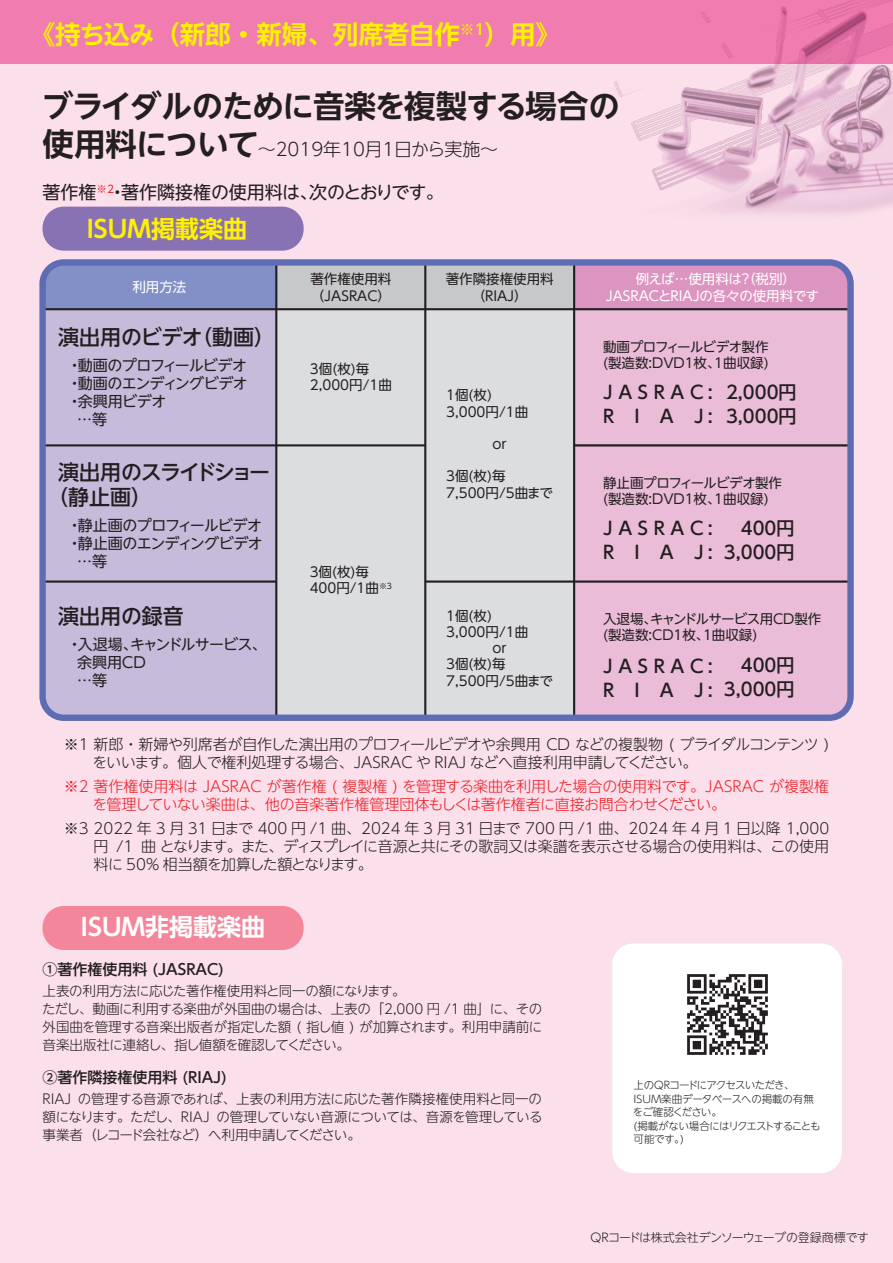
<style>
.page{position:relative;width:893px;height:1263px;background:#fbdfeb}
.page>*{position:absolute;margin:0;border:0;box-sizing:border-box;transform-origin:0 0}
.t1{font:700 31.5px "UD Shin Go NT Pro De";letter-spacing:-.035em;color:#231f20}
.t2{font:700 25.5px "UD Shin Go NT Pro De";letter-spacing:-.005em;color:#fff101}
.t3{font:700 24px "UD Shin Go NT Pro De";color:#fff}
.t4{font:700 24px "UD Shin Go NT Pro De";color:#fff101}
.t5{font:500 21px "UD Shin Go NT Pro";letter-spacing:-.01em;color:#231f20}
.t6{font:500 21px/25.2px "UD Shin Go NT Pro";letter-spacing:-.065em;color:#231f20}
.t7{font:500 18px/24px "UD Shin Go NT Pro";letter-spacing:.315em;color:#231f20}
.t8{font:500 18px/24px "UD Shin Go NT Pro";color:#231f20;text-align:right}
.t9{font:18px "UD Shin Go NT Pro";letter-spacing:-.015em;color:#231f20}
.t10{font:300 18px "UD Shin Go NT Pro";color:#231f20}
.t11{font:300 15px/18px "UD Shin Go NT Pro";letter-spacing:-.025em;color:#231f20}
.t12{font:300 15px/18px "UD Shin Go NT Pro";color:#ee1d23}
.t13{font:15px "UD Shin Go NT Pro";letter-spacing:-.045em;color:#231f20}
.t14{font:500 15px "UD Shin Go NT Pro";color:#231f20}
.t15{font:15px/18px "UD Shin Go NT Pro";letter-spacing:-.065em;color:#231f20}
.t16{font:13.5px/16.2px "UD Shin Go NT Pro";color:#231f20}
.t17{font:300 13.5px/18px "UD Shin Go NT Pro";letter-spacing:-.015em;color:#231f20}
.t18{font:300 13.5px/18px "UD Shin Go NT Pro";letter-spacing:-.035em;color:#231f20;text-align:justify}
.t19{font:13.5px/16.2px "UD Shin Go NT Pro";color:#fff;text-align:center}
.t20{font:300 12px "UD Shin Go NT Pro";letter-spacing:-.035em;color:#231f20}
.t21{font:300 10.5px/13.5px "UD Shin Go NT Pro";letter-spacing:-.06em;color:#231f20}
.s1{font-family:"UD Shin Go NT Pro De";font-weight:700;font-size:31.5px}
</style>
<div class="page">
<div style="left:277px;top:310px;width:296px;height:404px;background:#dcdddf"></div>
<div style="left:64px;top:262px;width:765px;height:47px;background:#c7c8ca"></div>
<div style="left:43px;top:262px;width:233px;height:456px;background:#c7bbdb"></div>
<div style="left:43px;top:262px;width:233px;height:47px;background:#838fc7"></div>
<div style="left:574px;top:262px;width:276px;height:456px;background:#eabcd8"></div>
<div style="left:574px;top:262px;width:276px;height:47px;background:#dc94c0"></div>
<hr style="left:275px;top:262px;width:2px;height:456px;background:#231f20">
<hr style="left:424px;top:262px;width:2px;height:456px;background:#231f20">
<hr style="left:573px;top:262px;width:2px;height:456px;background:#231f20">
<hr style="left:44px;top:308px;width:805px;height:2px;background:#231f20">
<hr style="left:43px;top:444px;width:382px;height:2px;background:#231f20">
<hr style="left:43px;top:580px;width:233px;height:3px;background:#231f20">
<hr style="left:425px;top:580px;width:425px;height:3px;background:#231f20">
<hr style="left:574px;top:444px;width:276px;height:2px;background:#231f20">
<div style="left:39px;top:259px;width:815px;height:462px;border:6px solid #5d6cb3;border-radius:21px"></div>
<div style="left:0;top:0;width:893px;height:64px;background:#f17cb0"></div>
<div style="left:43px;top:207px;width:261px;height:44px;background:#8972b3;border-radius:21px"></div>
<div style="left:43px;top:906px;width:261px;height:44px;background:#f3869a;border-radius:21px"></div>
<div style="left:612px;top:943px;width:230px;height:230px;background:#fff;border-radius:21px"></div>
<img style="left:687px;top:974px;width:81px;height:81px">
<img style="left:614px;top:0;width:279px;height:214px">
<h2 class="t2" style="left:30px;top:13px;width:533px">《持ち込み（新郎・新婦、列席者自作<sup>※1</sup>）用》</h2>
<h1 class="t1" style="left:42px;top:81px;width:580px">ブライダルのために音楽を複製する場合の</h1>
<p class="t10" style="left:43px;top:134px;width:457px"><span class="s1">使用料について</span>～2019年10月1日から実施～</p>
<p class="t9" style="left:43px;top:177px;width:403px">著作権<sup>※2</sup>・著作隣接権の使用料は、次のとおりです。</p>
<h3 class="t4" style="left:87px;top:209px;width:162px">ISUM掲載楽曲</h3>
<p class="t19" style="left:132px;top:279px;width:55px">利用方法</p>
<p class="t16" style="left:310px;top:270px;width:82px">著作権使用料（JASRAC）</p>
<p class="t16" style="left:446px;top:270px;width:109px;text-align:center">著作隣接権使用料（RIAJ）</p>
<p class="t19" style="left:606px;top:271px;width:215px">例えば…使用料は？（税別）<br>JASRACとRIAJの各々の使用料です</p>
<h3 class="t5" style="left:58px;top:320px;width:218px">演出用のビデオ（動画）</h3>
<p class="t13" style="left:67px;top:353px;width:181px">・動画のプロフィールビデオ</p>
<p class="t13" style="left:67px;top:371px;width:182px">・動画のエンディングビデオ</p>
<p class="t13" style="left:67px;top:389px;width:101px">・余興用ビデオ</p>
<p class="t13" style="left:77px;top:407px;width:31px">…等</p>
<h3 class="t6" style="left:47px;top:459px;width:224px;text-indent:11px">演出用のスライドショー（静止画）</h3>
<p class="t13" style="left:67px;top:513px;width:196px">・静止画のプロフィールビデオ</p>
<p class="t13" style="left:67px;top:531px;width:197px">・静止画のエンディングビデオ</p>
<p class="t13" style="left:77px;top:549px;width:31px">…等</p>
<h3 class="t5" style="left:58px;top:599px;width:127px">演出用の録音</h3>
<p class="t15" style="left:77px;top:635px;width:191px;text-indent:-10px">・入退場、キャンドルサービス、余興用ＣＤ<br>…等</p>
<p class="t16" style="left:310px;top:360px;width:83px">3個(枚)毎<br>2,000円/1曲</p>
<p class="t16" style="left:310px;top:563px;width:84px">3個(枚)毎<br>400円/1曲<sup>※3</sup></p>
<p class="t16" style="left:446px;top:387px;width:83px">1個(枚)<br>3,000円/1曲</p>
<p class="t16" style="left:493px;top:435px;width:16px">or</p>
<p class="t16" style="left:446px;top:468px;width:108px">3個(枚)毎<br>7,500円/5曲まで</p>
<p class="t16" style="left:446px;top:607px;width:47px">1個(枚)</p>
<p class="t16" style="left:446px;top:623px;width:83px">3,000円/1曲</p>
<p class="t16" style="left:493px;top:639px;width:16px">or</p>
<p class="t16" style="left:446px;top:656px;width:61px">3個(枚)毎</p>
<p class="t16" style="left:446px;top:672px;width:108px">7,500円/5曲まで</p>
<p class="t16" style="left:603px;top:338px;width:167px">動画プロフィールビデオ製作(製造数:DVD1枚、1曲収録)</p>
<p class="t8" style="left:726px;top:380px;width:72px;text-align:left">2,000円<br>3,000円</p>
<p class="t7" style="left:603px;top:380px;width:111px">JASRAC:<br>RIAJ:</p>
<p class="t16" style="left:603px;top:474px;width:181px">静止画プロフィールビデオ製作(製造数:DVD1枚、1曲収録)</p>
<p class="t8" style="left:724px;top:516px;width:72px">400円<br>3,000円</p>
<p class="t7" style="left:603px;top:516px;width:111px">JASRAC:<br>RIAJ:</p>
<p class="t16" style="left:603px;top:610px;width:220px">入退場、キャンドルサービス用CD製作(製造数:CD1枚、1曲収録)</p>
<p class="t8" style="left:724px;top:653px;width:72px">400円<br>3,000円</p>
<p class="t7" style="left:603px;top:653px;width:111px">JASRAC:<br>RIAJ:</p>
<p class="t11" style="left:93px;top:735px;width:738px;text-indent:-29px">※1 新郎・新婦や列席者が自作した演出用のプロフィールビデオや余興用 CD などの複製物 ( ブライダルコンテンツ )をいいます。個人で権利処理する場合、JASRAC や RIAJ などへ直接利用申請してください。</p>
<p class="t12" style="left:93px;top:777px;width:738px;text-indent:-29px">※2 著作権使用料は JASRAC が著作権 ( 複製権 ) を管理する楽曲を利用した場合の使用料です。JASRAC が複製権を管理していない楽曲は、他の音楽著作権管理団体もしくは著作権者に直接お問合わせください。</p>
<p class="t11" style="left:94px;top:819px;width:737px;text-align:justify;text-indent:-30px">※3 2022 年 3 月 31 日まで 400 円 /1 曲、2024 年 3 月 31 日まで 700 円 /1 曲、2024 年 4 月 1 日以降 1,000円 /1 曲 となります。また、ディスプレイに音源と共にその歌詞又は楽譜を表示させる場合の使用料は、この使用料に 50% 相当額を加算した額となります。</p>
<h3 class="t3" style="left:81px;top:907px;width:186px">ISUM非掲載楽曲</h3>
<p class="t14" style="left:43px;top:957px;width:183px">①著作権使用料 (JASRAC)</p>
<p class="t17" style="left:42px;top:982px;width:502px">上表の利用方法に応じた著作権使用料と同一の額になります。<br>ただし、動画に利用する楽曲が外国曲の場合は、上表の「2,000 円 /1 曲」に、その外国曲を管理する音楽出版者が指定した額 ( 指し値 ) が加算されます。利用申請前に音楽出版社に連絡し、指し値額を確認してください。</p>
<p class="t14" style="left:43px;top:1065px;width:186px">②著作隣接権使用料 (RIAJ)</p>
<p class="t18" style="left:43px;top:1090px;width:502px">RIAJ の管理する音源であれば、上表の利用方法に応じた著作隣接権使用料と同一の額になります。ただし、RIAJ の管理していない音源については、音源を管理している事業者（レコード会社など）へ利用申請してください。</p>
<p class="t21" style="left:633px;top:1078px;width:189px">上のQRコードにアクセスいただき、<br>ISUM楽曲データベースへの掲載の有無をご確認ください。<br>(掲載がない場合にはリクエストすることも可能です。)</p>
<p class="t20" style="left:590px;top:1227px;width:280px">QRコードは株式会社デンソーウェーブの登録商標です</p>
</div>
